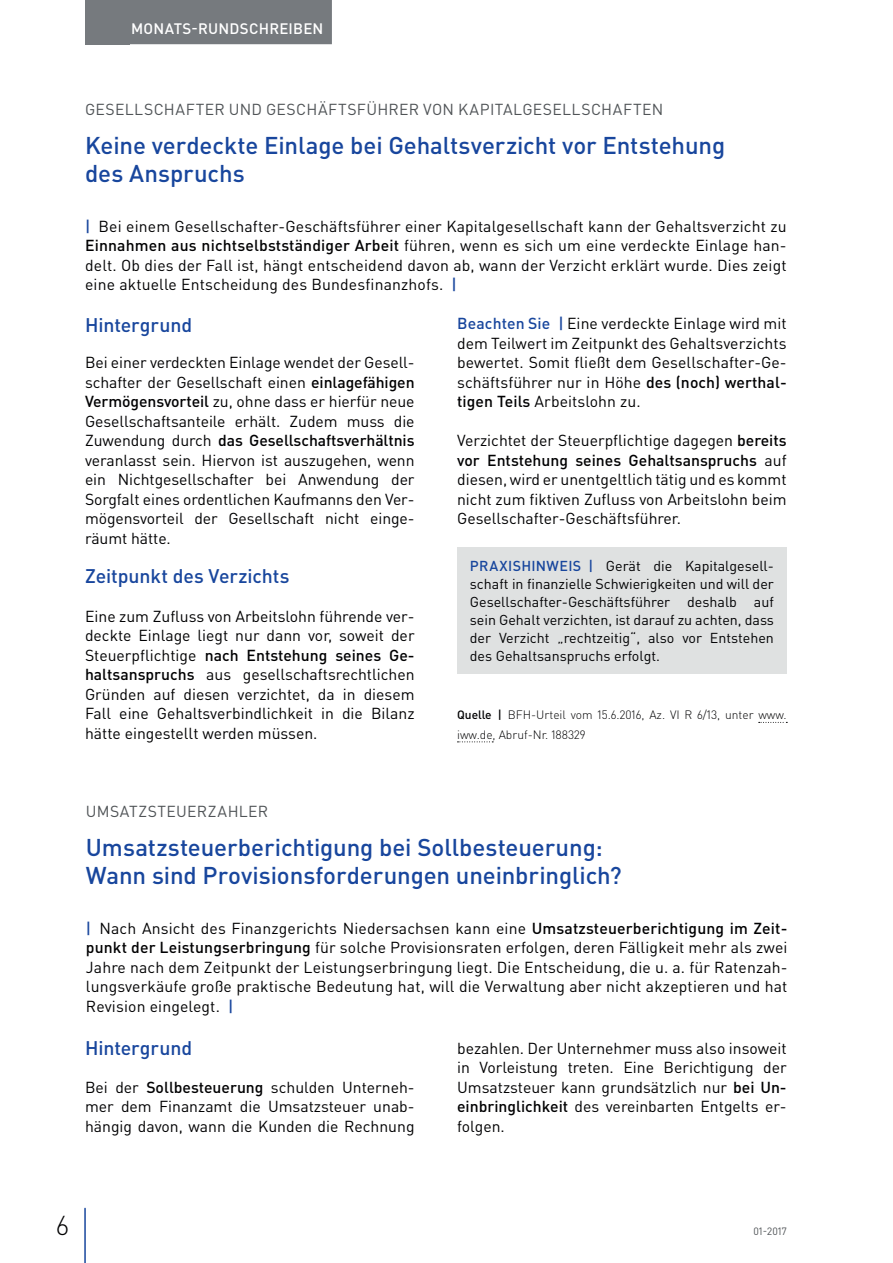
<style>
.page{position:relative;width:893px;height:1263px;background:#fff}
.page>*{position:absolute;margin:0;border:0;box-sizing:border-box;transform-origin:0 0}
.t1{font:300 27px "DIN Pro";color:#000002}
.t2{font:500 24px/28.5px "DIN Pro";letter-spacing:-.005em;color:#18469d}
.t3{font:500 19.5px "DIN Pro";letter-spacing:-.005em;color:#18469d}
.t4{font:15.75px/19.5px "DIN Pro";color:#000002;text-align:justify}
.t5{font:15.75px "DIN Pro";letter-spacing:.025em;color:#505457}
.t6{font:500 15px "DIN Pro";letter-spacing:.015em;color:#fff}
.t7{font:14.25px/18px "DIN Pro";color:#000002;text-align:justify}
.t8{font:300 12px/19.5px "DIN Pro";color:#000002}
.t9{font:10.5px "DIN Pro";color:#505457}
.s1{font-weight:500;color:#18469d}
.s2{font-weight:500}
</style>
<div class="page">
<div style="left:85px;top:0;width:45px;height:44px;background:#767a7e"></div>
<hr style="left:84px;top:1208px;width:2px;height:55px;background:#18469d">
<div style="left:122px;top:0;width:210px;height:44px;background:#767a7e"></div>
<svg style="left:759px;top:722px;width:28px;height:1px"></svg>
<svg style="left:457px;top:741px;width:36px;height:1px"></svg>
<div style="left:457px;top:548px;width:330px;height:126px;background:#dfe1e1"></div>
<p class="t6" style="left:131px;top:18px;width:194px">MONATS-RUNDSCHREIBEN</p>
<p class="t5" style="left:85px;top:98px;width:580px">GESELLSCHAFTER UND GESCHÄFTSFÜHRER VON KAPITALGESELLSCHAFTEN</p>
<h2 class="t2" style="left:85px;top:130px;width:642px">Keine verdeckte Einlage bei Gehaltsverzicht vor Entstehung des Anspruchs</h2>
<p class="t4" style="left:85px;top:216px;width:703px"><span class="s1">|</span> Bei einem Gesellschafter-Geschäftsführer einer Kapitalgesellschaft kann der Gehaltsverzicht zu <span class="s2">Einnahmen aus nichtselbstständiger Arbeit</span> führen, wenn es sich um eine verdeckte Einlage han&shy;delt. Ob dies der Fall ist, hängt entscheidend davon ab, wann der Verzicht erklärt wurde. Dies zeigt eine aktuelle Entscheidung des Bundesfinanzhofs. <span class="s1">|</span></p>
<p class="t3" style="left:85px;top:312px;width:109px">Hintergrund</p>
<p class="t4" style="left:85px;top:352px;width:331px">Bei einer verdeckten Einlage wendet der Gesell&shy;schafter der Gesellschaft einen <span class="s2">einlagefähigen Vermögensvorteil</span> zu, ohne dass er hierfür neue Gesellschaftsanteile erhält. Zudem muss die Zuwendung durch <span class="s2">das Gesellschaftsverhältnis </span>veranlasst sein. Hiervon ist auszugehen, wenn ein Nichtgesellschafter bei Anwendung der Sorgfalt eines ordentlichen Kaufmanns den Ver&shy;mögensvorteil der Gesellschaft nicht einge&shy;räumt hätte.</p>
<p class="t3" style="left:85px;top:563px;width:206px">Zeitpunkt des Verzichts</p>
<p class="t4" style="left:85px;top:606px;width:331px">Eine zum Zufluss von Arbeitslohn führende ver&shy;deckte Einlage liegt nur dann vor, soweit der Steuerpflichtige <span class="s2">nach Entstehung seines Ge&shy;haltsanspruchs</span> aus gesellschaftsrechtlichen Gründen auf diesen verzichtet, da in diesem Fall eine Gehaltsverbindlichkeit in die Bilanz hätte eingestellt werden müssen.</p>
<p class="t4" style="left:457px;top:313px;width:331px"><span class="s1">Beachten Sie |</span> Eine verdeckte Einlage wird mit dem Teilwert im Zeitpunkt des Gehaltsverzichts bewertet. Somit fließt dem Gesellschafter-Ge&shy;schäftsführer nur in Höhe <span class="s2">des (noch) werthal&shy;tigen Teils</span> Arbeitslohn zu.</p>
<p class="t4" style="left:457px;top:430px;width:331px">Verzichtet der Steuerpflichtige dagegen <span class="s2">bereits vor Entstehung seines Gehaltsanspruchs</span> auf diesen, wird er unentgeltlich tätig und es kommt nicht zum fiktiven Zufluss von Arbeitslohn beim Gesellschafter-Geschäftsführer.</p>
<p class="t7" style="left:470px;top:556px;width:306px"><span class="s1">PRAXISHINWEIS |</span> Gerät die Kapitalgesell&shy;schaft in finanzielle Schwierigkeiten und will der Gesellschafter-Geschäftsführer deshalb auf sein Gehalt verzichten, ist darauf zu achten, dass der Verzicht „rechtzeitig“, also vor Entstehen des Gehaltsanspruchs erfolgt.</p>
<p class="t8" style="left:457px;top:705px;width:331px"><span class="s2">Quelle |</span> BFH-Urteil vom 15.6.2016, Az. VI R 6/13, unter www. iww.de, Abruf-Nr. 188329</p>
<p class="t5" style="left:86px;top:800px;width:184px">UMSATZSTEUERZAHLER</p>
<h2 class="t2" style="left:86px;top:832px;width:537px">Umsatzsteuerberichtigung bei Sollbesteuerung:<br>Wann sind Provisionsforderungen uneinbringlich?</h2>
<p class="t4" style="left:86px;top:918px;width:703px"><span class="s1">|</span> Nach Ansicht des Finanzgerichts Niedersachsen kann eine <span class="s2">Umsatzsteuerberichtigung im Zeit&shy;punkt der Leistungserbringung</span> für solche Provisionsraten erfolgen, deren Fälligkeit mehr als zwei Jahre nach dem Zeitpunkt der Leistungserbringung liegt. Die Entscheidung, die u. a. für Ratenzah&shy;lungsverkäufe große praktische Bedeutung hat, will die Verwaltung aber nicht akzeptieren und hat Revision eingelegt. <span class="s1">|</span></p>
<p class="t3" style="left:85px;top:1035px;width:109px">Hintergrund</p>
<p class="t4" style="left:85px;top:1077px;width:331px">Bei der <span class="s2">Sollbesteuerung</span> schulden Unterneh&shy;mer dem Finanzamt die Umsatzsteuer unab&shy;hängig davon, wann die Kunden die Rechnung</p>
<p class="t4" style="left:457px;top:1038px;width:331px">bezahlen. Der Unternehmer muss also insoweit in Vorleistung treten. Eine Berichtigung der Umsatzsteuer kann grundsätzlich nur <span class="s2">bei Un&shy;einbringlichkeit</span> des vereinbarten Entgelts er&shy;folgen.</p>
<h1 class="t1" style="left:56px;top:1207px;width:14px">6</h1>
<p class="t9" style="left:753px;top:1224px;width:35px">01-2017</p>
</div>
